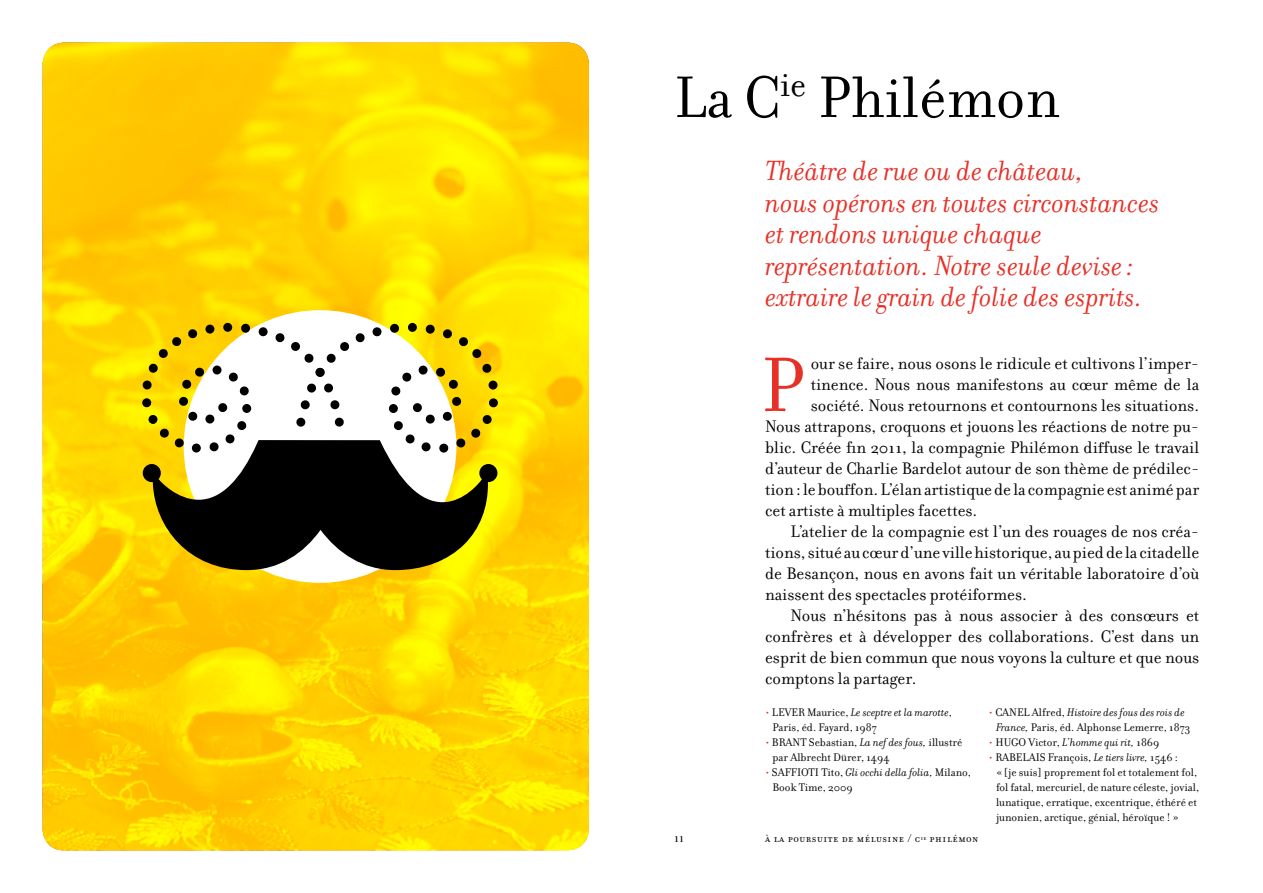
<style>
.page{position:relative;width:1263px;height:893px;background:#fff}
.page>*{position:absolute;margin:0;border:0;box-sizing:border-box;transform-origin:0 0}
.t1{font:83.1px "Filosofia OT";color:#e73027}
.t2{font:63px "Filosofia OT";color:#000}
.t3{font:italic 30px/31.5px "Filosofia OT";color:#e73027}
.t4{font:18px "Filosofia OT";color:#000}
.t5{font:15px "Filosofia Grand OT";color:#000}
.t6{font:12px/15px "Filosofia OT";color:#000}
.t7{font:12px "Filosofia OT";letter-spacing:.05em;color:#000}
.s1{color:#e73027}
.s2{font-style:italic}
.s3{font-size:7.05px}
</style>
<div class="page">
<img style="left:43px;top:43px;width:546px;height:807px">
<div style="left:184px;top:310px;width:272px;height:273px;background:#fff;border-radius:50%"></div>
<svg style="left:142px;top:323px;width:356px;height:130px"></svg>
<svg style="left:143px;top:440px;width:354px;height:130px;fill:#000"></svg>
<h2 class="t2" style="left:674px;top:62px;width:387px">La C<sup>ie</sup> Philémon</h2>
<h3 class="t3" style="left:765px;top:156px;width:396px">Théâtre de rue ou de château,<br>nous opérons en toutes circonstances et rendons unique chaque représentation. Notre seule devise: extraire le grain de folie des esprits.</h3>
<h1 class="t1" style="left:761px;top:339px;width:45px">P</h1>
<p class="t4" style="left:811px;top:353px;width:390px">our se faire, nous osons le ridicule et cultivons l’imper-</p>
<p class="t4" style="left:811px;top:374px;width:390px">tinence. Nous nous manifestons au cœur même de la</p>
<p class="t4" style="left:811px;top:395px;width:390px">société. Nous retournons et contournons les situations.</p>
<p class="t4" style="left:765px;top:416px;width:436px">Nous attrapons, croquons et jouons les réactions de notre pu-</p>
<p class="t4" style="left:765px;top:437px;width:436px">blic. Créée fin 2011, la compagnie Philémon diffuse le travail</p>
<p class="t4" style="left:765px;top:458px;width:436px">d’auteur de Charlie Bardelot autour de son thème de prédilec-</p>
<p class="t4" style="left:765px;top:479px;width:436px">tion: le bouffon. L’élan artistique de la compagnie est animé par</p>
<p class="t4" style="left:765px;top:500px;width:214px">cet artiste à multiples facettes.</p>
<p class="t4" style="left:791px;top:521px;width:410px">L’atelier de la compagnie est l’un des rouages de nos créa-</p>
<p class="t4" style="left:765px;top:542px;width:436px">tions, situé au cœur d’une ville historique, au pied de la citadelle</p>
<p class="t4" style="left:765px;top:563px;width:435px">de Besançon, nous en avons fait un véritable laboratoire d’où</p>
<p class="t4" style="left:765px;top:584px;width:263px">naissent des spectacles protéiformes.</p>
<p class="t4" style="left:791px;top:605px;width:410px">Nous n’hésitons pas à nous associer à des consœurs et</p>
<p class="t4" style="left:765px;top:626px;width:436px">confrères et à développer des collaborations. C’est dans un</p>
<p class="t4" style="left:765px;top:647px;width:436px">esprit de bien commun que nous voyons la culture et que nous</p>
<p class="t4" style="left:765px;top:668px;width:153px">comptons la partager.</p>
<p class="t6" style="left:772px;top:705px;width:181px;text-indent:-8px"><span class="s1">•</span> LEVER Maurice, <span class="s2">Le sceptre et la marotte</span>,<br>Paris, éd. Fayard, 1987</p>
<p class="t6" style="left:772px;top:735px;width:191px;text-indent:-8px"><span class="s1">•</span> BRANT Sebastian, <span class="s2">La nef des fous,</span> illustré par Albrecht Dürer, 1494</p>
<p class="t6" style="left:772px;top:765px;width:200px;text-indent:-8px"><span class="s1">•</span> SAFFIOTI Tito, <span class="s2">Gli occhi della folia,</span> Milano,<br>Book Time, 2009</p>
<p class="t6" style="left:996px;top:705px;width:196px;text-indent:-8px"><span class="s1">•</span> CANEL Alfred, <span class="s2">Histoire des fous des rois de<br>France,</span> Paris, éd. Alphonse Lemerre, 1873</p>
<p class="t6" style="left:988px;top:735px;width:172px"><span class="s1">•</span> HUGO Victor, <span class="s2">L’homme qui rit,</span> 1869</p>
<p class="t6" style="left:996px;top:750px;width:205px;text-indent:-8px"><span class="s1">•</span> RABELAIS François, <span class="s2">Le tiers livre,</span> 1546 : «[je suis] proprement fol et totalement fol, fol fatal, mercuriel, de nature céleste, jovial, lunatique, erratique, excentrique, éthéré et junonien, arctique, génial, héroïque ! »</p>
<p class="t5" style="left:674px;top:829px;width:12px">11</p>
<p class="t7" style="left:765px;top:831px;width:215px">à la poursuite de mélusine / c<span class="s3">ie</span> philémon</p>
</div>
